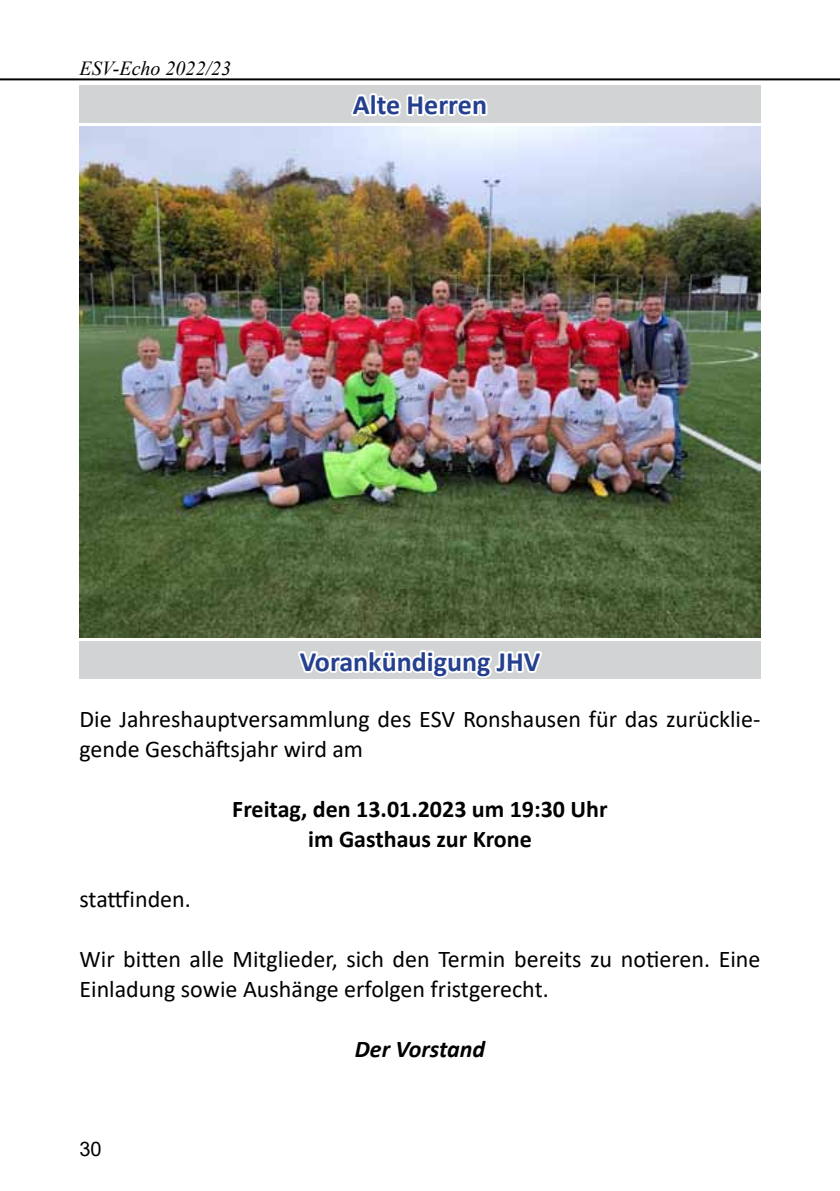
<style>
.page{position:relative;width:840px;height:1191px;background:#fff}
.page>*{position:absolute;margin:0;border:0;box-sizing:border-box;transform-origin:0 0}
.t1{font:700 28px "Calibri";color:#25408f}
.t2{font:24px/30px "Calibri";color:#000}
.t3{font:700 24px/30px "Calibri";color:#000;text-align:center}
.t4{font:italic 700 24px "Calibri";color:#000}
.t5{font:italic 20px "Times New Roman";color:#000}
.t6{font:20px "Arial";color:#000}
</style>
<div class="page">
<svg style="left:73px;top:80px;width:162px;height:1px"></svg>
<hr style="left:0;top:78px;width:839px;height:2px;background:#000">
<img style="left:79px;top:127px;width:681px;height:510px">
<div style="left:79px;top:85px;width:681px;height:37px;background:#d1d3d4"></div>
<svg style="left:348px;top:78px;width:142px;height:39px"></svg>
<div style="left:79px;top:642px;width:681px;height:37px;background:#d1d3d4"></div>
<svg style="left:294px;top:627px;width:250px;height:51px"></svg>
<p class="t5" style="left:79px;top:55px;width:153px">ESV-Echo 2022/23</p>
<p class="t1" style="left:352px;top:85px;width:136px">Alte Herren</p>
<p class="t1" style="left:299px;top:642px;width:242px">Vorankündigung JHV</p>
<p class="t2" style="left:79px;top:703px;width:682px">Die Jahreshauptversammlung des ESV Ronshausen für das zurücklie&shy;gende Geschäftsjahr wird am</p>
<p class="t3" style="left:232px;top:793px;width:376px">Freitag, den 13.01.2023 um 19:30 Uhr im Gasthaus zur Krone</p>
<p class="t2" style="left:79px;top:883px;width:113px">stattfinden.</p>
<p class="t2" style="left:79px;top:943px;width:682px">Wir bitten alle Mitglieder, sich den Termin bereits zu notieren. Eine<br>Einladung sowie Aushänge erfolgen fristgerecht.</p>
<p class="t4" style="left:354px;top:1032px;width:132px">Der Vorstand</p>
<p class="t6" style="left:79px;top:1135px;width:24px">30</p>
</div>
